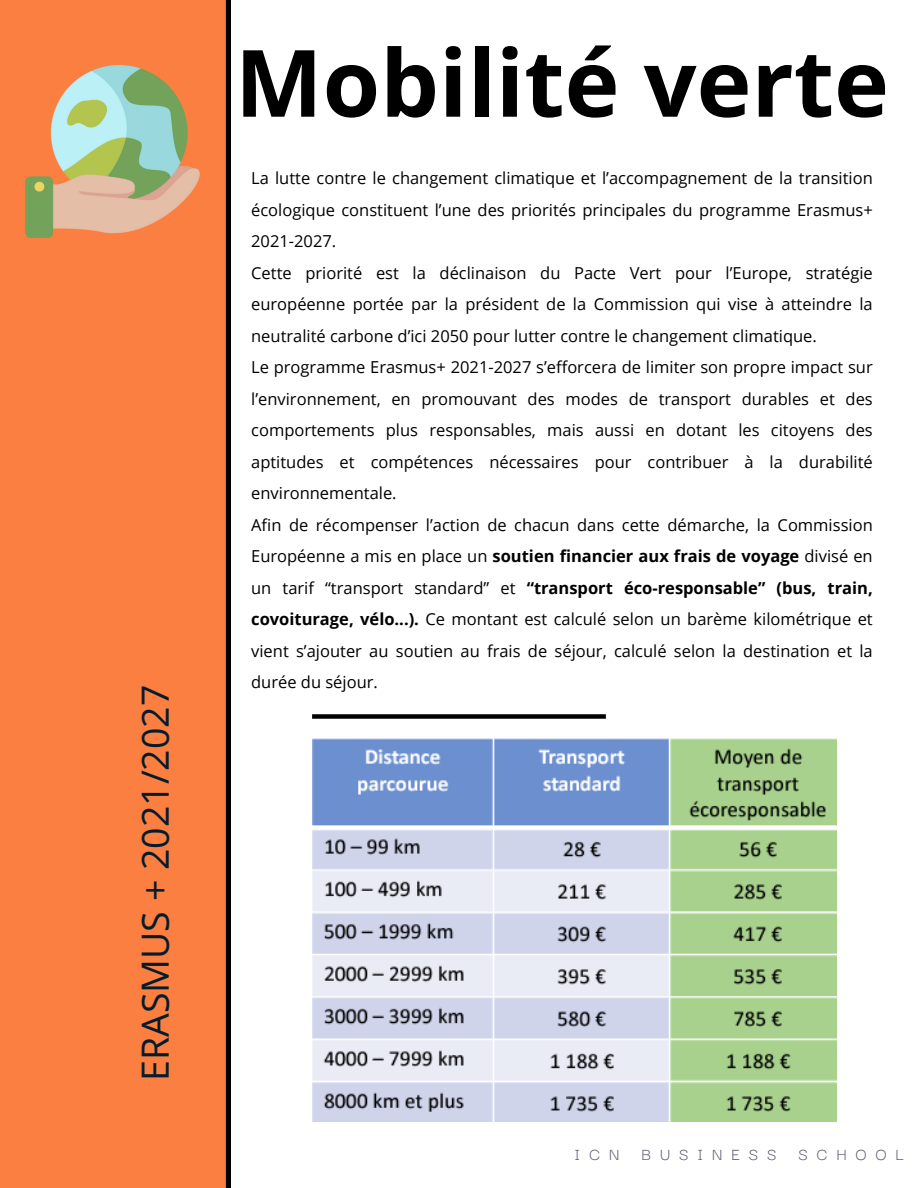
<style>
.page{position:relative;width:918px;height:1188px;background:#fff}
.page>*{position:absolute;margin:0;border:0;box-sizing:border-box;transform-origin:0 0}
.t1{font:700 93px "Open Sans";color:#000}
.t2{font:37.5px "Open Sans";color:#051c2c}
.t3{font:18px "Darker Grotesque";letter-spacing:.5em;color:#58566a}
.t4{font:16.5px/31.5px "Open Sans";color:#000;text-align:justify}
.s1{font-weight:700}
</style>
<div class="page">
<div style="left:0;top:0;width:230px;height:1188px;background:#fa7f41"></div>
<div style="left:312px;top:714px;width:294px;height:5px;background:#000"></div>
<img style="left:312px;top:739px;width:524px;height:382px">
<img style="left:26px;top:65px;width:173px;height:172px">
<p class="t2" style="left:129px;top:1081px;width:398px;rotate:-90deg">ERASMUS + 2021/2027</p>
<p class="t1" style="left:235px;top:17px;width:655px">Mobilité verte</p>
<p class="t4" style="left:251px;top:162px;width:623px">La lutte contre le changement climatique et l’accompagnement de la transition écologique constituent l’une des priorités principales du programme Erasmus+ 2021-2027.</p>
<h2 class="t4" style="left:251px;top:257px;width:623px">Cette priorité est la déclinaison du Pacte Vert pour l’Europe, stratégie européenne portée par la président de la Commission qui vise à atteindre la neutralité carbone d’ici 2050 pour lutter contre le changement climatique.</h2>
<h1 class="t4" style="left:251px;top:351px;width:623px">Le programme Erasmus+ 2021-2027 s’efforcera de limiter son propre impact sur l’environnement, en promouvant des modes de transport durables et des comportements plus responsables, mais aussi en dotant les citoyens des aptitudes et compétences nécessaires pour contribuer à la durabilité environnementale.</h1>
<p class="t4" style="left:251px;top:509px;width:623px">Afin de récompenser l’action de chacun dans cette démarche, la Commission Européenne a mis en place un <span class="s1">soutien financier aux frais de voyage</span> divisé en un tarif “transport standard” et <span class="s1">“transport éco-responsable” (bus, train, covoiturage, vélo...).</span> Ce montant est calculé selon un barème kilométrique et vient s’ajouter au soutien au frais de séjour, calculé selon la destination et la durée du séjour.</p>
<p class="t3" style="left:575px;top:1141px;width:331px">ICN BUSINESS SCHOOL</p>
</div>
